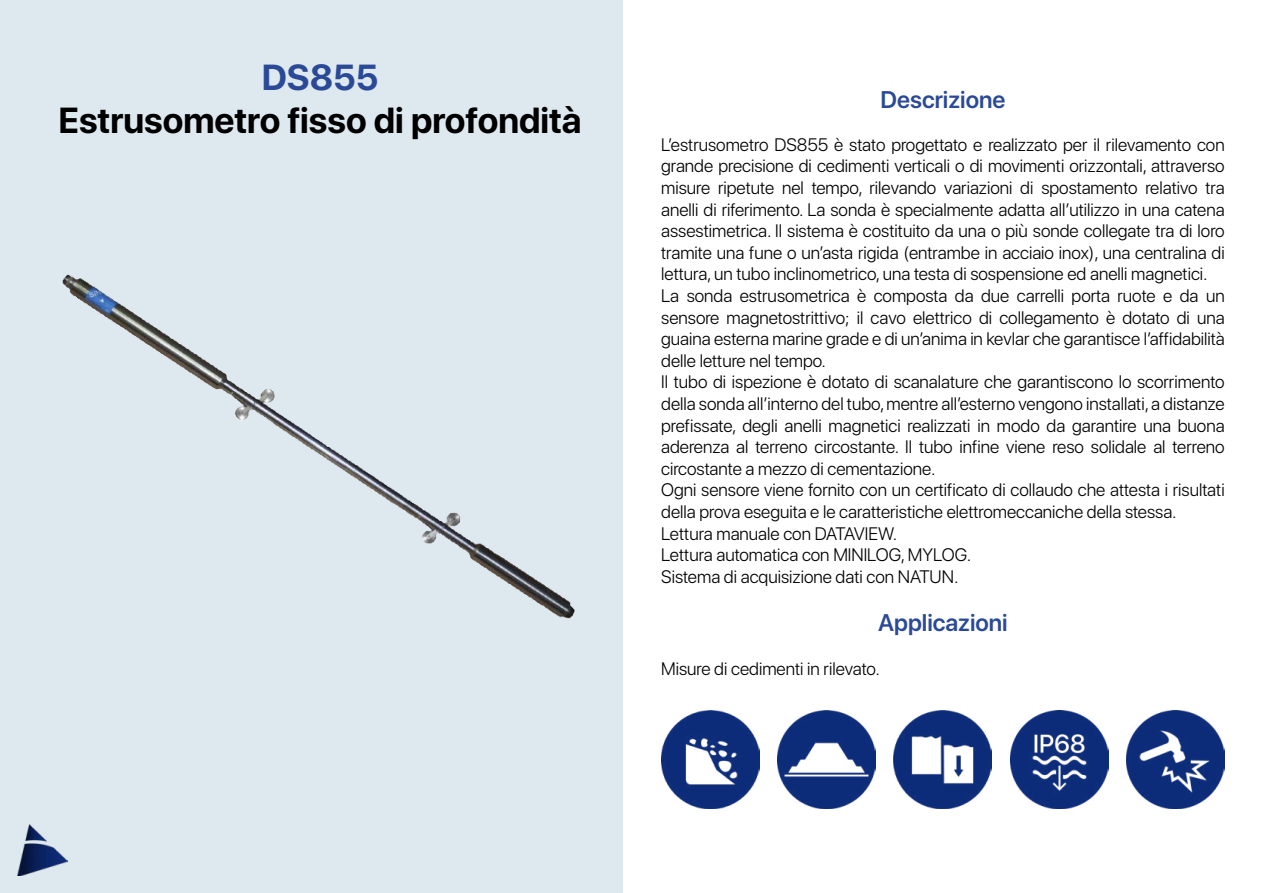
<style>
.page{position:relative;width:1263px;height:893px;background:#fff}
.page>*{position:absolute;margin:0;border:0;box-sizing:border-box;transform-origin:0 0}
.t1{font:700 36px "SF Pro Display";color:#000}
.t2{font:700 36px "SF Pro Display";color:#2a4997}
.t3{font:600 24px "SF Pro Display";color:#2a4997}
.t4{font:300 18px/21.6px "SF Pro Display";color:#000}
</style>
<div class="page">
<div style="left:0;top:0;width:623px;height:893px;background:#dee8ef"></div>
<img style="left:17px;top:824px;width:51px;height:52px">
<img style="left:1126px;top:710px;width:99px;height:98px">
<img style="left:894px;top:710px;width:98px;height:98px">
<img style="left:777px;top:710px;width:98px;height:98px">
<img style="left:1010px;top:710px;width:98px;height:98px">
<img style="left:62px;top:274px;width:513px;height:345px">
<img style="left:661px;top:710px;width:98px;height:98px">
<h1 class="t2" style="left:262px;top:56px;width:118px">DS855</h1>
<h1 class="t1" style="left:58px;top:99px;width:525px">Estrusometro fisso di profondità</h1>
<h2 class="t3" style="left:880px;top:82px;width:126px">Descrizione</h2>
<p class="t4" style="left:661px;top:134px;width:565px">L’estrusometro DS855 è stato progettato e realizzato per il rilevamento con grande precisione di cedimenti verticali o di movimenti orizzontali, attraverso misure ripetute nel tempo, rilevando variazioni di spostamento relativo tra anelli di riferimento. La sonda è specialmente adatta all’utilizzo in una catena assestimetrica. Il sistema è costituito da una o più sonde collegate tra di loro tramite una fune o un’asta rigida (entrambe in acciaio inox), una centralina di lettura, un tubo inclinometrico, una testa di sospensione ed anelli magnetici.<br>La sonda estrusometrica è composta da due carrelli porta ruote e da un sensore magnetostrittivo; il cavo elettrico di collegamento è dotato di una guaina esterna marine grade e di un’anima in kevlar che garantisce l’affidabilità delle letture nel tempo.<br>Il tubo di ispezione è dotato di scanalature che garantiscono lo scorrimento della sonda all’interno del tubo, mentre all’esterno vengono installati, a distanze prefissate, degli anelli magnetici realizzati in modo da garantire una buona aderenza al terreno circostante. Il tubo infine viene reso solidale al terreno circostante a mezzo di cementazione.<br>Ogni sensore viene fornito con un certificato di collaudo che attesta i risultati della prova eseguita e le caratteristiche elettromeccaniche della stessa.<br>Lettura manuale con DATAVIEW.<br>Lettura automatica con MINILOG, MYLOG.<br>Sistema di acquisizione dati con NATUN.</p>
<h2 class="t3" style="left:878px;top:606px;width:131px">Applicazioni</h2>
<p class="t4" style="left:661px;top:658px;width:220px">Misure di cedimenti in rilevato.</p>
</div>
